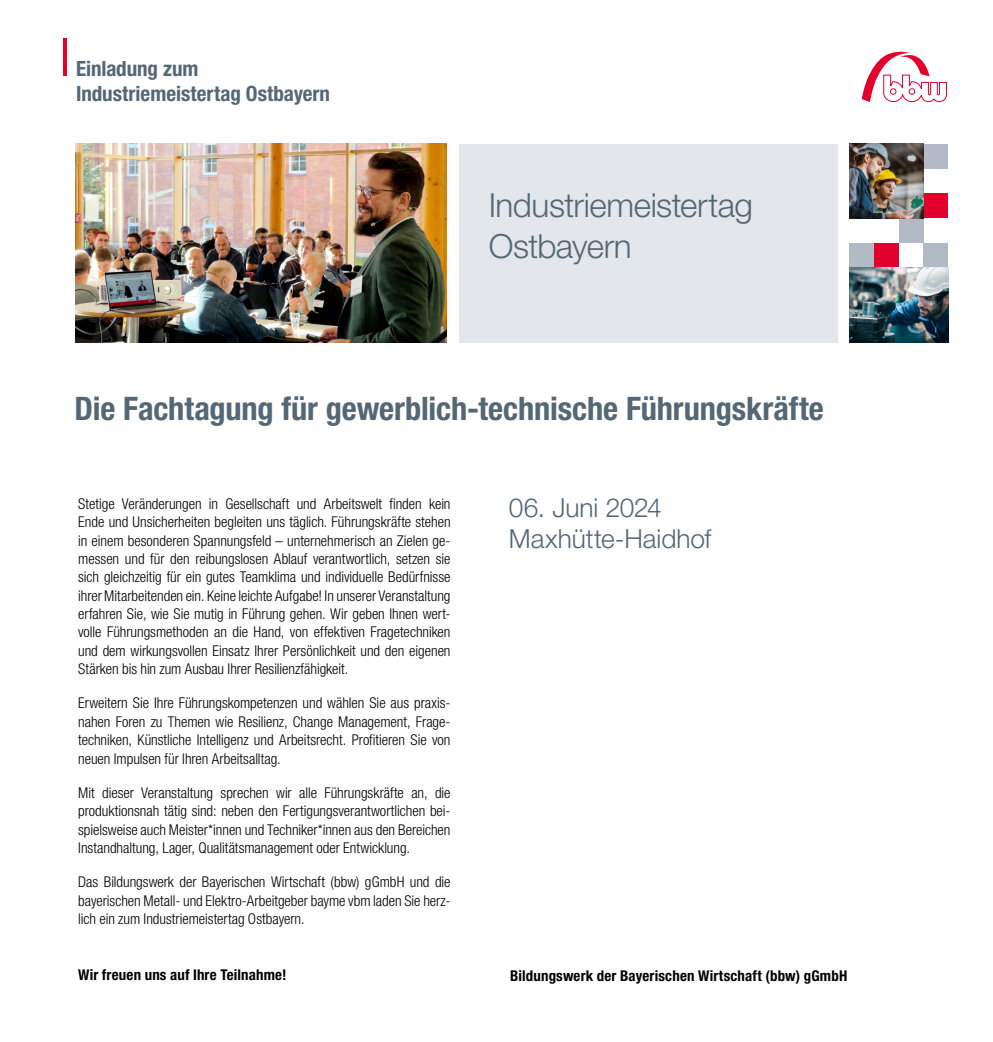
<style>
.page{position:relative;width:993px;height:1042px;background:#fff}
.page>*{position:absolute;margin:0;border:0;box-sizing:border-box;transform-origin:0 0}
.Innenseite_Header_Einladung{font:300 52.5px "Helvetica Neue LT Pro";color:#e4002c}
.Titelseite_Headline_Grau_und_Groß{font:300 33.25px/40.2px "Helvetica Neue LT Pro";letter-spacing:-.015em;color:#546775}
.Titelseite_Thema-Headline{font:700 condensed 32.38px "Helvetica Neue LT Pro";letter-spacing:-.005em;color:#546775}
.Titelseite_Headline_Grau_und_Groß-2{font:300 26.25px "Helvetica Neue LT Pro";letter-spacing:-.005em;color:#546775}
.Innenseite_Header_Einladung-2{font:700 condensed 21px/25.4px "Helvetica Neue LT Pro";color:#546775}
.Innenseite_Thema_Subhead_Grau{font:300 condensed 14.88px/18.4px "Helvetica Neue LT Pro";letter-spacing:-.005em;color:#000;text-align:justify}
.Innenseite_Einladungstext_-_Fließtext{font:700 condensed 14.88px "Helvetica Neue LT Pro";letter-spacing:.01em;color:#000}
.Innenseite_Thema_Subhead_Grau-2{font:700 condensed 14.88px "Helvetica Neue LT Pro";letter-spacing:.01em;color:#000}
</style>
<div class="page">
<img style="left:76px;top:144px;width:370px;height:198px">
<div style="left:459px;top:144px;width:378px;height:198px;background:#e3e7eb"></div>
<div style="left:923px;top:193px;width:24px;height:25px;background:#e4002c"></div>
<div style="left:873px;top:243px;width:25px;height:25px;background:#e4002c"></div>
<div style="left:923px;top:144px;width:24px;height:25px;background:#b2bbc5"></div>
<div style="left:923px;top:243px;width:24px;height:25px;background:#b2bbc5"></div>
<div style="left:898px;top:218px;width:25px;height:25px;background:#b2bbc5"></div>
<div style="left:848px;top:243px;width:25px;height:25px;background:#b2bbc5"></div>
<svg style="left:861px;top:51px;width:86px;height:52px"></svg>
<img style="left:849px;top:268px;width:98px;height:74px">
<img style="left:849px;top:144px;width:74px;height:74px">
<p class="Innenseite_Header_Einladung" style="left:60px;top:25px;width:11px">l</p>
<p class="Innenseite_Header_Einladung-2" style="left:76px;top:56px;width:255px">Einladung zum<br>Industriemeistertag Ostbayern</p>
<p class="Titelseite_Headline_Grau_und_Groß" style="left:488px;top:185px;width:265px">Industriemeistertag<br>Ostbayern</p>
<p class="Titelseite_Thema-Headline" style="left:74px;top:389px;width:750px">Die Fachtagung für gewerblich-technische Führungskräfte</p>
<p class="Innenseite_Thema_Subhead_Grau" style="left:78px;top:494px;width:374px">Stetige Veränderungen in Gesellschaft und Arbeitswelt finden kein Ende und Unsicherheiten begleiten uns täglich. Führungskräfte stehen in einem besonderen Spannungsfeld – unternehmerisch an Zielen ge&shy;messen und für den reibungslosen Ablauf verantwortlich, setzen sie sich gleichzeitig für ein gutes Teamklima und individuelle Bedürfnisse ihrer Mitarbeitenden ein. Keine leichte Aufgabe! In unserer Veranstaltung erfahren Sie, wie Sie mutig in Führung gehen. Wir geben Ihnen wert&shy;volle Führungsmethoden an die Hand, von effektiven Fragetechniken und dem wirkungsvollen Einsatz Ihrer Persönlichkeit und den eigenen Stärken bis hin zum Ausbau Ihrer Resilienzfähigkeit.</p>
<p class="Innenseite_Thema_Subhead_Grau" style="left:78px;top:694px;width:374px">Erweitern Sie Ihre Führungskompetenzen und wählen Sie aus praxis&shy;nahen Foren zu Themen wie Resilienz, Change Management, Frage&shy;techniken, Künstliche Intelligenz und Arbeitsrecht. Profitieren Sie von neuen Impulsen für Ihren Arbeitsalltag.</p>
<p class="Innenseite_Thema_Subhead_Grau" style="left:78px;top:783px;width:374px">Mit dieser Veranstaltung sprechen wir alle Führungskräfte an, die produktionsnah tätig sind: neben den Fertigungsverantwortlichen bei&shy;spielsweise auch Meister*innen und Techniker*innen aus den Bereichen Instandhaltung, Lager, Qualitätsmanagement oder Entwicklung.</p>
<p class="Innenseite_Thema_Subhead_Grau" style="left:78px;top:872px;width:374px">Das Bildungswerk der Bayerischen Wirtschaft (bbw) gGmbH und die bayerischen Metall- und Elektro-Arbeitgeber bayme vbm laden Sie herz&shy;lich ein zum Industriemeistertag Ostbayern.</p>
<p class="Innenseite_Thema_Subhead_Grau-2" style="left:78px;top:966px;width:210px">Wir freuen uns auf Ihre Teilnahme!</p>
<p class="Titelseite_Headline_Grau_und_Groß-2" style="left:508px;top:491px;width:154px">06. Juni 2024</p>
<p class="Titelseite_Headline_Grau_und_Groß-2" style="left:508px;top:523px;width:204px">Maxhütte-Haidhof</p>
<p class="Innenseite_Einladungstext_-_Fließtext" style="left:510px;top:966px;width:338px">Bildungswerk der Bayerischen Wirtschaft (bbw) gGmbH</p>
</div>
